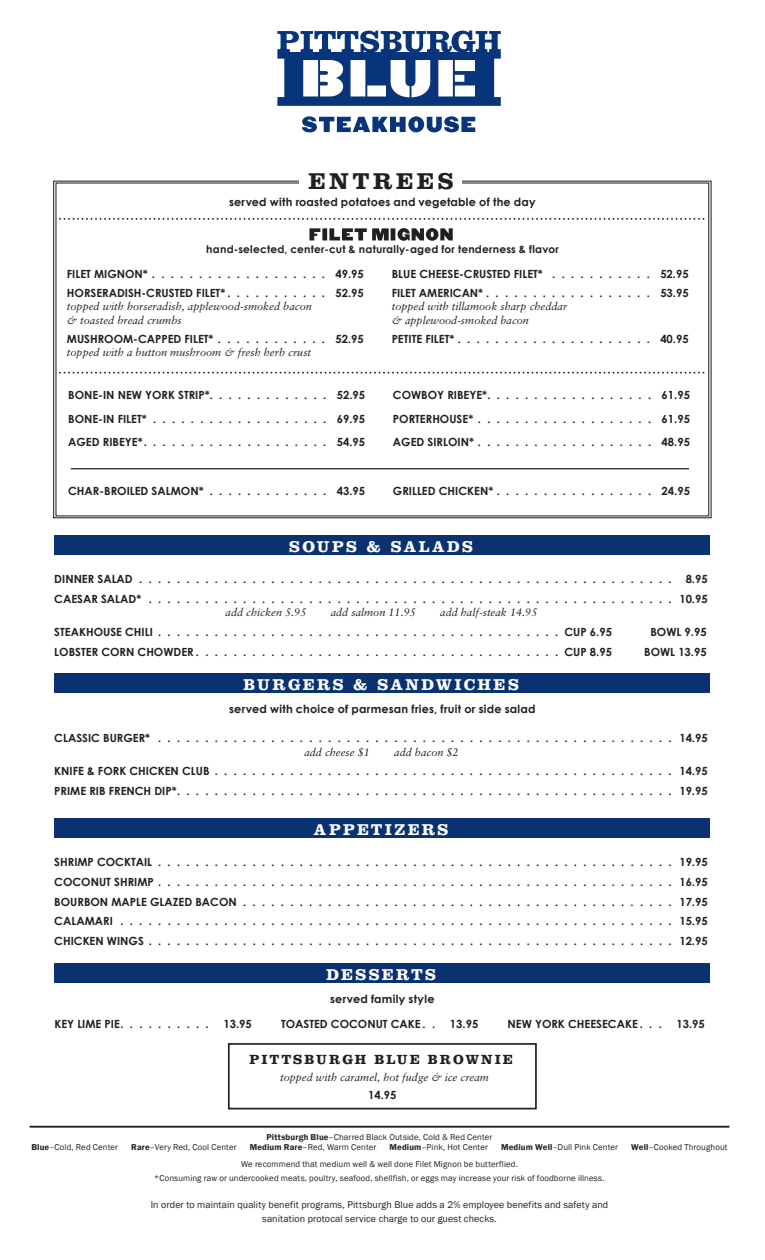
<style>
.page{position:relative;width:765px;height:1260px;background:#fff}
.page>*{position:absolute;margin:0;border:0;box-sizing:border-box;transform-origin:0 0}
.t1{font:700 23.75px "Clarendon LT Std";letter-spacing:.145em;color:#231f20}
.t2{font:700 16.25px "Clarendon LT Std";letter-spacing:.14em;color:#fff}
.t3{font:700 13.75px "Clarendon LT Std";letter-spacing:.145em;color:#231f20}
.t4{font:700 11.25px/19.8px "Century Gothic";color:#231f20}
.t5{font:700 11.25px "Century Gothic";letter-spacing:.02em;color:#231f20}
.t6{font:700 11.25px "Century Gothic";letter-spacing:.025em;color:#231f20}
.t7{font:italic 11px/13.1px "Sabon";color:#231f20}
.t8{font:700 10.62px "Century Gothic";letter-spacing:.02em;color:#231f20}
.t9{font:10px/13.8px "Franklin Gothic";letter-spacing:.01em;color:#231f20;text-align:center}
.t10{font:8.75px/13.8px "Franklin Gothic";letter-spacing:.015em;color:#231f20;text-align:center}
.s1{font-weight:600}
</style>
<div class="page">
<hr style="left:30px;top:1126px;width:699px;height:2px;background:#231f20">
<div style="left:54px;top:535px;width:655px;height:20px;background:#0b3270"></div>
<div style="left:54px;top:673px;width:655px;height:20px;background:#0b3270"></div>
<div style="left:54px;top:818px;width:655px;height:20px;background:#0b3270"></div>
<div style="left:54px;top:963px;width:655px;height:20px;background:#0b3270"></div>
<hr style="left:71px;top:468px;width:618px;height:1px;background:#231f20">
<div style="left:228px;top:1043px;width:309px;height:66px;border:2px solid #231f20"></div>
<svg style="left:302px;top:116px;width:173px;height:16px"></svg>
<svg style="left:277px;top:31px;width:224px;height:75px"></svg>
<svg style="left:309px;top:228px;width:144px;height:13px"></svg>
<svg style="left:60px;top:218px;width:645px;height:2px"></svg>
<svg style="left:60px;top:372px;width:645px;height:2px"></svg>
<h1 class="t1" style="left:309px;top:167px;width:147px">ENTREES</h1>
<p class="t4" style="left:229px;top:192px;width:308px">served with roasted potatoes and vegetable of the day</p>
<p class="t8" style="left:206px;top:242px;width:354px">hand-selected, center-cut &amp; naturally-aged for tenderness &amp; flavor</p>
<p class="t4" style="left:67px;top:263px;width:299px">FILET MIGNON* . . . . . . . . . . . . . . . . . . . 49.95<br>HORSERADISH-CRUSTED FILET* . . . . . . . . . . . 52.95</p>
<p class="t7" style="left:67px;top:300px;width:246px">topped with horseradish, applewood-smoked bacon &amp; toasted bread crumbs</p>
<p class="t4" style="left:67px;top:329px;width:299px">MUSHROOM-CAPPED FILET* . . . . . . . . . . . . 52.95</p>
<p class="t7" style="left:67px;top:346px;width:246px">topped with a button mushroom &amp; fresh herb crust</p>
<p class="t4" style="left:392px;top:263px;width:299px">BLUE CHEESE-CRUSTED FILET* . . . . . . . . . . . 52.95<br>FILET AMERICAN* . . . . . . . . . . . . . . . . . . 53.95</p>
<p class="t7" style="left:392px;top:300px;width:177px">topped with tillamook sharp cheddar &amp; applewood-smoked bacon</p>
<p class="t4" style="left:392px;top:329px;width:299px">PETITE FILET* . . . . . . . . . . . . . . . . . . . . . 40.95</p>
<p class="t4" style="left:68px;top:383px;width:299px;line-height:23.5px;text-align:justify">BONE-IN NEW YORK STRIP*. . . . . . . . . . . . . 52.95<br>BONE-IN FILET* . . . . . . . . . . . . . . . . . . . 69.95<br>AGED RIBEYE*. . . . . . . . . . . . . . . . . . . . 54.95</p>
<p class="t4" style="left:393px;top:383px;width:299px;line-height:23.5px;text-align:justify">COWBOY RIBEYE*. . . . . . . . . . . . . . . . . . 61.95<br>PORTERHOUSE* . . . . . . . . . . . . . . . . . . . 61.95<br>AGED SIRLOIN* . . . . . . . . . . . . . . . . . . . 48.95</p>
<p class="t4" style="left:68px;top:481px;width:299px">CHAR-BROILED SALMON* . . . . . . . . . . . . . 43.95</p>
<p class="t4" style="left:393px;top:481px;width:299px">GRILLED CHICKEN* . . . . . . . . . . . . . . . . . 24.95</p>
<h2 class="t2" style="left:289px;top:537px;width:185px">SOUPS &amp; SALADS</h2>
<p class="t4" style="left:54px;top:569px;width:655px">DINNER SALAD . . . . . . . . . . . . . . . . . . . . . . . . . . . . . . . . . . . . . . . . . . . . . . . . . . . . . . . . . 8.95<br>CAESAR SALAD* . . . . . . . . . . . . . . . . . . . . . . . . . . . . . . . . . . . . . . . . . . . . . . . . . . . . . . . . 10.95</p>
<p class="t7" style="left:226px;top:606px;width:82px">add chicken 5.95</p>
<p class="t7" style="left:331px;top:606px;width:87px">add salmon 11.95</p>
<p class="t7" style="left:440px;top:606px;width:99px">add half-steak 14.95</p>
<p class="t4" style="left:54px;top:622px;width:559px">STEAKHOUSE CHILI . . . . . . . . . . . . . . . . . . . . . . . . . . . . . . . . . . . . . . . . . . . CUP 6.95</p>
<p class="t4" style="left:650px;top:622px;width:58px">BOWL 9.95</p>
<p class="t4" style="left:54px;top:642px;width:559px">LOBSTER CORN CHOWDER . . . . . . . . . . . . . . . . . . . . . . . . . . . . . . . . . . . . . . . CUP 8.95</p>
<p class="t4" style="left:644px;top:642px;width:64px">BOWL 13.95</p>
<h2 class="t2" style="left:244px;top:675px;width:277px">BURGERS &amp; SANDWICHES</h2>
<p class="t5" style="left:229px;top:702px;width:308px">served with choice of parmesan fries, fruit or side salad</p>
<p class="t4" style="left:54px;top:728px;width:655px">CLASSIC BURGER* . . . . . . . . . . . . . . . . . . . . . . . . . . . . . . . . . . . . . . . . . . . . . . . . . . . . . . . 14.95</p>
<p class="t7" style="left:304px;top:745px;width:67px">add cheese $1</p>
<p class="t7" style="left:394px;top:745px;width:66px">add bacon $2</p>
<p class="t4" style="left:54px;top:761px;width:655px">KNIFE &amp; FORK CHICKEN CLUB . . . . . . . . . . . . . . . . . . . . . . . . . . . . . . . . . . . . . . . . . . . . . . . . . 14.95<br>PRIME RIB FRENCH DIP*. . . . . . . . . . . . . . . . . . . . . . . . . . . . . . . . . . . . . . . . . . . . . . . . . . . . . 19.95</p>
<h2 class="t2" style="left:314px;top:820px;width:136px">APPETIZERS</h2>
<p class="t4" style="left:54px;top:852px;width:655px;text-align:justify">SHRIMP COCKTAIL . . . . . . . . . . . . . . . . . . . . . . . . . . . . . . . . . . . . . . . . . . . . . . . . . . . . . . . 19.95<br>COCONUT SHRIMP . . . . . . . . . . . . . . . . . . . . . . . . . . . . . . . . . . . . . . . . . . . . . . . . . . . . . . . 16.95<br>BOURBON MAPLE GLAZED BACON . . . . . . . . . . . . . . . . . . . . . . . . . . . . . . . . . . . . . . . . . . . . . . 17.95<br>CALAMARI . . . . . . . . . . . . . . . . . . . . . . . . . . . . . . . . . . . . . . . . . . . . . . . . . . . . . . . . . . . 15.95<br>CHICKEN WINGS . . . . . . . . . . . . . . . . . . . . . . . . . . . . . . . . . . . . . . . . . . . . . . . . . . . . . . . . 12.95</p>
<h2 class="t2" style="left:326px;top:965px;width:111px">DESSERTS</h2>
<p class="t6" style="left:330px;top:992px;width:106px">served family style</p>
<p class="t4" style="left:54px;top:1014px;width:156px">KEY LIME PIE. . . . . . . . . .</p>
<p class="t4" style="left:223px;top:1014px;width:30px">13.95</p>
<p class="t4" style="left:281px;top:1014px;width:156px">TOASTED COCONUT CAKE . .</p>
<p class="t4" style="left:450px;top:1014px;width:30px">13.95</p>
<p class="t4" style="left:508px;top:1014px;width:156px">NEW YORK CHEESECAKE . . .</p>
<p class="t4" style="left:677px;top:1014px;width:30px">13.95</p>
<p class="t3" style="left:250px;top:1051px;width:265px">PITTSBURGH BLUE BROWNIE</p>
<p class="t7" style="left:280px;top:1071px;width:211px">topped with caramel, hot fudge &amp; ice cream</p>
<p class="t4" style="left:368px;top:1085px;width:30px">14.95</p>
<p class="t10" style="left:267px;top:1130px;width:227px"><span class="s1">Pittsburgh Blue</span>–Charred Black Outside, Cold &amp; Red Center</p>
<p class="t10" style="left:31px;top:1140px;width:88px"><span class="s1">Blue</span>–Cold, Red Center</p>
<p class="t10" style="left:131px;top:1140px;width:107px"><span class="s1">Rare</span>–Very Red, Cool Center</p>
<p class="t10" style="left:250px;top:1140px;width:128px"><span class="s1">Medium Rare</span>–Red, Warm Center</p>
<p class="t10" style="left:389px;top:1140px;width:100px"><span class="s1">Medium</span>–Pink, Hot Center</p>
<p class="t10" style="left:501px;top:1140px;width:119px"><span class="s1">Medium Well</span>–Dull Pink Center</p>
<p class="t10" style="left:631px;top:1140px;width:98px"><span class="s1">Well</span>–Cooked Throughout</p>
<p class="t10" style="left:154px;top:1157px;width:452px">We recommend that medium well &amp; well done Filet Mignon be butterflied.<br>*Consuming raw or undercooked meats, poultry, seafood, shellfish, or eggs may increase your risk of foodborne illness.</p>
<p class="t9" style="left:151px;top:1198px;width:459px">In order to maintain quality benefit programs, Pittsburgh Blue adds a 2% employee benefits and safety and sanitation protocal service charge to our guest checks.</p>
</div>
